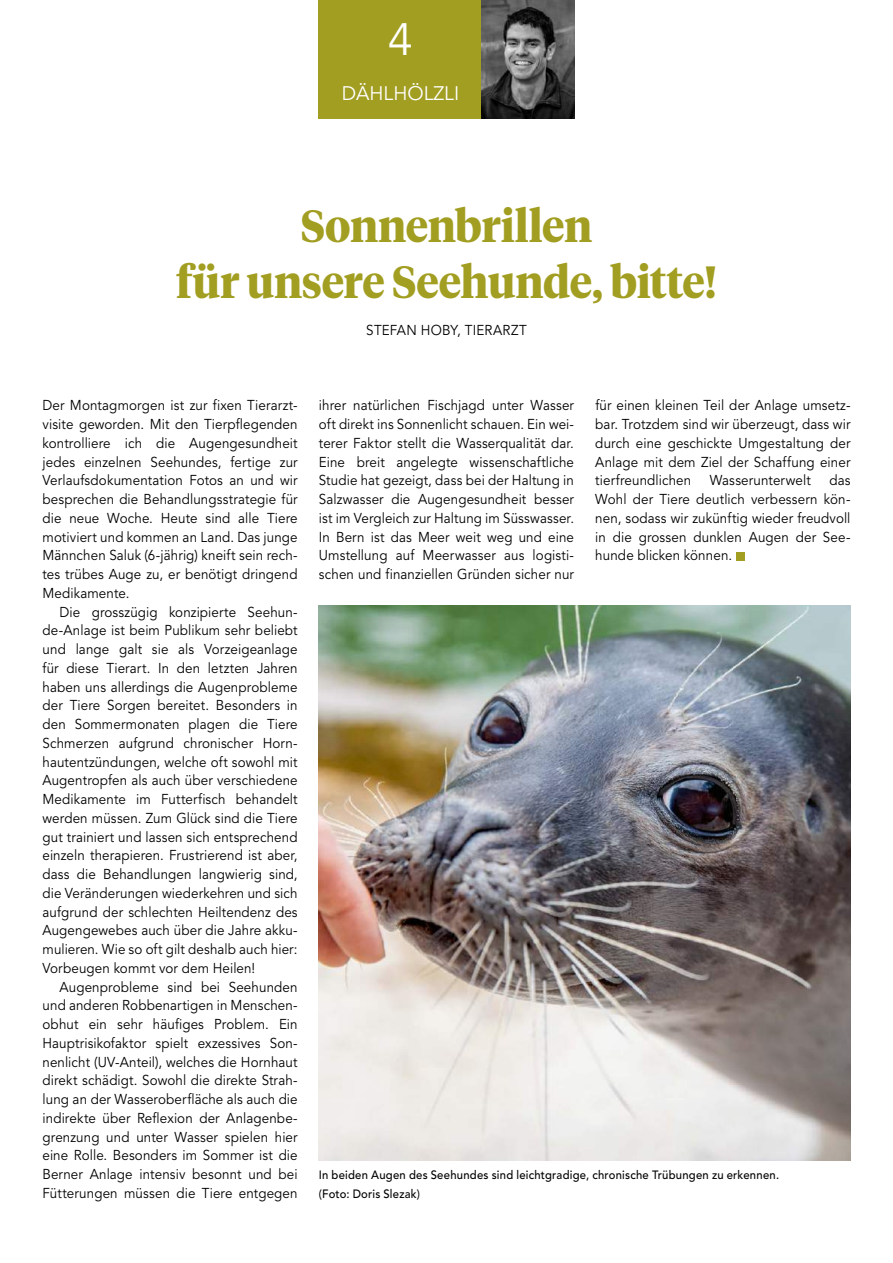
<style>
.page{position:relative;width:893px;height:1263px;background:#fff}
.page>*{position:absolute;margin:0;border:0;box-sizing:border-box;transform-origin:0 0}
.t1{font:700 45px/56.2px "Tiempos Headline";letter-spacing:-.01em;color:#a29e22;text-align:center;scale:.94 1}
.t2{font:45px "Avenir LT Std";color:#fff}
.t3{font:19.5px "Avenir LT Std";color:#fff}
.t4{font:14.25px/18.8px "Avenir LT Std";letter-spacing:.01em;color:#000;text-align:justify;scale:.94 1}
.t5{font:500 12px/18.8px "Avenir LT Std";letter-spacing:.02em;color:#000;scale:.94 1}
</style>
<div class="page">
<div style="left:736px;top:552px;width:8px;height:8px;background:#a29e22"></div>
<div style="left:319px;top:0;width:163px;height:118px;background:#a29e22"></div>
<img style="left:482px;top:0;width:92px;height:118px">
<img style="left:319px;top:605px;width:531px;height:555px">
<h1 class="t2" style="left:388px;top:14px;width:27px">4</h1>
<h2 class="t3" style="left:342px;top:82px;width:119px">DÄHLHÖLZLI</h2>
<h1 class="t1" style="left:176px;top:195px;width:577px">Sonnenbrillen<br>für unsere Seehunde, bitte!</h1>
<p class="t4" style="left:366px;top:321px;width:172px">STEFAN HOBY, TIERARZT</p>
<p class="t4" style="left:43px;top:396px;width:273px">Der Montagmorgen ist zur fixen Tierarzt&shy;visite geworden. Mit den Tierpflegenden kontrolliere ich die Augengesundheit jedes einzelnen Seehundes, fertige zur Verlaufsdokumentation Fotos an und wir besprechen die Behandlungsstrategie für die neue Woche. Heute sind alle Tiere motiviert und kommen an Land. Das junge Männchen Saluk (6-jährig) kneift sein rech&shy;tes trübes Auge zu, er benötigt dringend Medikamente.</p>
<p class="t4" style="left:43px;top:603px;width:273px;text-indent:17px">Die grosszügig konzipierte Seehun&shy;de-Anlage ist beim Publikum sehr beliebt und lange galt sie als Vorzeigeanlage für diese Tierart. In den letzten Jahren haben uns allerdings die Augenprobleme der Tiere Sorgen bereitet. Besonders in den Sommermonaten plagen die Tiere Schmerzen aufgrund chronischer Horn&shy;hautentzündungen, welche oft sowohl mit Augentropfen als auch über verschiedene Medikamente im Futterfisch behandelt werden müssen. Zum Glück sind die Tiere gut trainiert und lassen sich entsprechend einzeln therapieren. Frustrierend ist aber, dass die Behandlungen langwierig sind, die Veränderungen wiederkehren und sich aufgrund der schlechten Heiltendenz des Augengewebes auch über die Jahre akku&shy;mulieren. Wie so oft gilt deshalb auch hier:<br>Vorbeugen kommt vor dem Heilen!</p>
<p class="t4" style="left:43px;top:978px;width:273px;text-indent:17px">Augenprobleme sind bei Seehunden und anderen Robbenartigen in Menschen&shy;obhut ein sehr häufiges Problem. Ein Hauptrisikofaktor spielt exzessives Son&shy;nenlicht (UV-Anteil), welches die Hornhaut direkt schädigt. Sowohl die direkte Strah&shy;lung an der Wasseroberfläche als auch die indirekte über Reflexion der Anlagenbe&shy;grenzung und unter Wasser spielen hier eine Rolle. Besonders im Sommer ist die Berner Anlage intensiv besonnt und bei Fütterungen müssen die Tiere entgegen</p>
<p class="t4" style="left:319px;top:396px;width:273px">ihrer natürlichen Fischjagd unter Wasser oft direkt ins Sonnenlicht schauen. Ein wei&shy;terer Faktor stellt die Wasserqualität dar.<br>Eine breit angelegte wissenschaftliche Studie hat gezeigt, dass bei der Haltung in Salzwasser die Augengesundheit besser ist im Vergleich zur Haltung im Süsswasser.<br>In Bern ist das Meer weit weg und eine Umstellung auf Meerwasser aus logisti&shy;schen und finanziellen Gründen sicher nur</p>
<p class="t4" style="left:595px;top:396px;width:273px">für einen kleinen Teil der Anlage umsetz&shy;bar. Trotzdem sind wir überzeugt, dass wir durch eine geschickte Umgestaltung der Anlage mit dem Ziel der Schaffung einer tierfreundlichen</p>
<p class="t4" style="left:595px;top:471px;width:273px;text-indent:234px">das Wohl der Tiere deutlich verbessern kön&shy;nen, sodass wir zukünftig wieder freudvoll in die grossen dunklen Augen der See&shy;hunde blicken können.</p>
<p class="t4" style="left:710px;top:471px;width:109px">Wasserunterwelt</p>
<p class="t5" style="left:319px;top:1166px;width:491px">In beiden Augen des Seehundes sind leichtgradige, chronische Trübungen zu erkennen. (Foto: Doris Slezak)</p>
</div>
